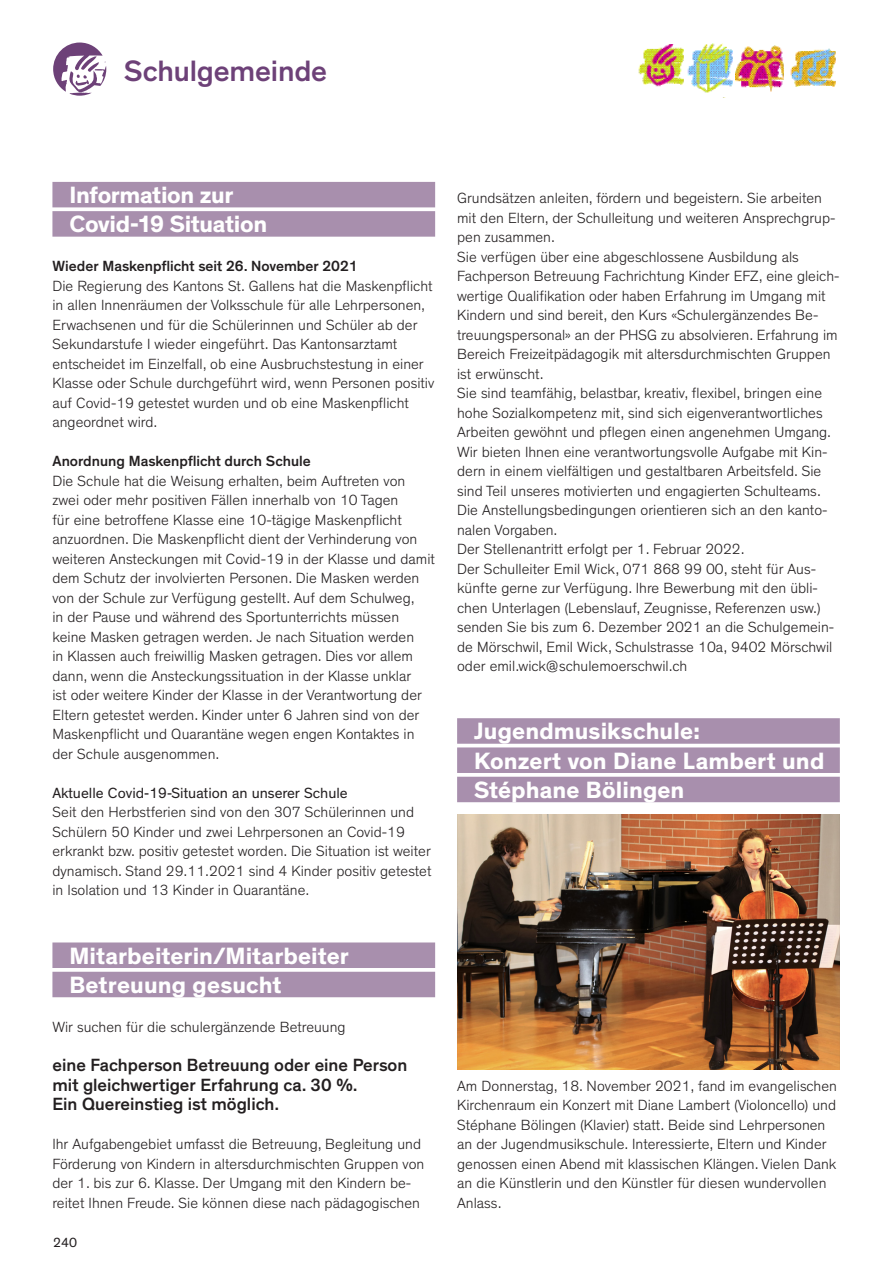
<style>
.page{position:relative;width:893px;height:1263px;background:#fff}
.page>*{position:absolute;margin:0;border:0;box-sizing:border-box;transform-origin:0 0}
.t1{font:500 30px "Theinhardt";letter-spacing:-.005em;color:#6d4178}
.Titel_mit_Balken___v{font:700 24px "Theinhardt";letter-spacing:.005em;color:#fff}
.Titel_mit_Balken___v-2{font:700 24px "Theinhardt";letter-spacing:-.015em;color:#fff}
._3___Grundtext{font:500 18px/19.5px "Theinhardt";color:#231f20}
._3___Grundtext-2{font:300 15px/19.5px "Theinhardt";color:#231f20}
._3___Grundtext-3{font:500 15px "Theinhardt";color:#231f20}
._3___Grundtext-4{font:15px "Theinhardt";color:#231f20}
.t2{font:13.5px "Theinhardt";color:#231f20}
</style>
<div class="page">
<img style="left:638px;top:44px;width:46px;height:43px">
<img style="left:790px;top:48px;width:45px;height:38px">
<img style="left:736px;top:45px;width:48px;height:47px">
<img style="left:687px;top:43px;width:46px;height:50px">
<div style="left:52px;top:182px;width:383px;height:25px;background:#a88fad"></div>
<div style="left:52px;top:211px;width:383px;height:26px;background:#a88fad"></div>
<div style="left:52px;top:942px;width:383px;height:26px;background:#a88fad"></div>
<div style="left:52px;top:972px;width:383px;height:25px;background:#a88fad"></div>
<div style="left:457px;top:718px;width:383px;height:26px;background:#a88fad"></div>
<div style="left:457px;top:747px;width:383px;height:26px;background:#a88fad"></div>
<div style="left:457px;top:777px;width:383px;height:25px;background:#a88fad"></div>
<img style="left:457px;top:815px;width:383px;height:255px">
<svg style="left:53px;top:43px;width:53px;height:53px"></svg>
<h1 class="t1" style="left:124px;top:53px;width:205px">Schulgemeinde</h1>
<p class="Titel_mit_Balken___v-2" style="left:69px;top:180px;width:166px">Information zur</p>
<p class="Titel_mit_Balken___v-2" style="left:69px;top:209px;width:199px">Covid-19 Situation</p>
<p class="_3___Grundtext-3" style="left:52px;top:257px;width:307px">Wieder Maskenpflicht seit 26. November 2021</p>
<p class="_3___Grundtext-2" style="left:52px;top:276px;width:383px">Die Regierung des Kantons St. Gallens hat die Maskenpflicht in allen Innenräumen der Volksschule für alle Lehrpersonen, Erwachsenen und für die Schülerinnen und Schüler ab der Sekundarstufe I wieder eingeführt. Das Kantonsarztamt entscheidet im Einzelfall, ob eine Ausbruchstestung in einer Klasse oder Schule durchgeführt wird, wenn Personen positiv auf Covid-19 getestet wurden und ob eine Maskenpflicht angeordnet wird.</p>
<p class="_3___Grundtext-3" style="left:52px;top:452px;width:260px">Anordnung Maskenpflicht durch Schule</p>
<p class="_3___Grundtext-2" style="left:52px;top:471px;width:384px">Die Schule hat die Weisung erhalten, beim Auftreten von zwei oder mehr positiven Fällen innerhalb von 10 Tagen<br>für eine betroffene Klasse eine 10-tägige Maskenpflicht anzuordnen. Die Maskenpflicht dient der Verhinderung von weiteren Ansteckungen mit Covid-19 in der Klasse und damit dem Schutz der involvierten Personen. Die Masken werden von der Schule zur Verfügung gestellt. Auf dem Schulweg,<br>in der Pause und während des Sportunterrichts müssen keine Masken getragen werden. Je nach Situation werden<br>in Klassen auch freiwillig Masken getragen. Dies vor allem dann, wenn die Ansteckungssituation in der Klasse unklar<br>ist oder weitere Kinder der Klasse in der Verantwortung der Eltern getestet werden. Kinder unter 6 Jahren sind von der Maskenpflicht und Quarantäne wegen engen Kontaktes in der Schule ausgenommen.</p>
<p class="_3___Grundtext-4" style="left:52px;top:784px;width:297px">Aktuelle Covid-19-Situation an unserer Schule</p>
<p class="_3___Grundtext-2" style="left:52px;top:803px;width:381px">Seit den Herbstferien sind von den 307 Schülerinnen und Schülern 50 Kinder und zwei Lehrpersonen an Covid-19 erkrankt bzw. positiv getestet worden. Die Situation ist weiter dynamisch. Stand 29.11.2021 sind 4 Kinder positiv getestet in Isolation und 13 Kinder in Quarantäne.</p>
<p class="Titel_mit_Balken___v" style="left:69px;top:941px;width:281px">Mitarbeiterin/Mitarbeiter</p>
<p class="Titel_mit_Balken___v" style="left:69px;top:970px;width:214px">Betreuung gesucht</p>
<p class="_3___Grundtext-2" style="left:52px;top:1017px;width:295px">Wir suchen für die schulergänzende Betreuung</p>
<p class="_3___Grundtext" style="left:52px;top:1055px;width:356px">eine Fachperson Betreuung oder eine Person mit gleichwertiger Erfahrung ca. 30 %.</p>
<p class="_3___Grundtext" style="left:52px;top:1094px;width:228px">Ein Quereinstieg ist möglich.</p>
<p class="_3___Grundtext-2" style="left:52px;top:1134px;width:373px">Ihr Aufgabengebiet umfasst die Betreuung, Begleitung und Förderung von Kindern in altersdurchmischten Gruppen von der 1. bis zur 6. Klasse. Der Umgang mit den Kindern be&shy;reitet Ihnen Freude. Sie können diese nach pädagogischen</p>
<p class="t2" style="left:53px;top:1234px;width:25px">240</p>
<p class="_3___Grundtext-2" style="left:457px;top:189px;width:380px">Grundsätzen anleiten, fördern und begeistern. Sie arbeiten mit den Eltern, der Schulleitung und weiteren Ansprechgrup&shy;pen zusammen.</p>
<p class="_3___Grundtext-2" style="left:457px;top:247px;width:384px">Sie verfügen über eine abgeschlossene Ausbildung als Fachperson Betreuung Fachrichtung Kinder EFZ, eine gleich&shy;wertige Qualifikation oder haben Erfahrung im Umgang mit Kindern und sind bereit, den Kurs «Schulergänzendes Be&shy;treuungspersonal» an der PHSG zu absolvieren. Erfahrung im Bereich Freizeitpädagogik mit altersdurchmischten Gruppen ist erwünscht.</p>
<p class="_3___Grundtext-2" style="left:457px;top:384px;width:376px">Sie sind teamfähig, belastbar, kreativ, flexibel, bringen eine hohe Sozialkompetenz mit, sind sich eigenverantwortliches<br>Arbeiten gewöhnt und pflegen einen angenehmen Umgang.</p>
<p class="_3___Grundtext-2" style="left:457px;top:442px;width:372px">Wir bieten Ihnen eine verantwortungsvolle Aufgabe mit Kin&shy;dern in einem vielfältigen und gestaltbaren Arbeitsfeld. Sie sind Teil unseres motivierten und engagierten Schulteams.<br>Die Anstellungsbedingungen orientieren sich an den kanto&shy;nalen Vorgaben.</p>
<p class="_3___Grundtext-2" style="left:457px;top:540px;width:289px">Der Stellenantritt erfolgt per 1. Februar 2022.</p>
<p class="_3___Grundtext-2" style="left:457px;top:559px;width:379px">Der Schulleiter Emil Wick, 071 868 99 00, steht für Aus&shy;künfte gerne zur Verfügung. Ihre Bewerbung mit den übli&shy;chen Unterlagen (Lebenslauf, Zeugnisse, Referenzen usw.) senden Sie bis zum 6. Dezember 2021 an die Schulgemein&shy;de Mörschwil, Emil Wick, Schulstrasse 10a, 9402 Mörschwil oder emil.wick@schulemoerschwil.ch</p>
<p class="Titel_mit_Balken___v" style="left:474px;top:716px;width:228px">Jugendmusikschule:</p>
<p class="Titel_mit_Balken___v" style="left:474px;top:746px;width:352px">Konzert von Diane Lambert und</p>
<p class="Titel_mit_Balken___v" style="left:474px;top:775px;width:212px">Stéphane Bölingen</p>
<p class="_3___Grundtext-2" style="left:457px;top:1076px;width:381px">Am Donnerstag, 18. November 2021, fand im evangelischen Kirchenraum ein Konzert mit Diane Lambert (Violoncello) und Stéphane Bölingen (Klavier) statt. Beide sind Lehrpersonen an der Jugendmusikschule. Interessierte, Eltern und Kinder genossen einen Abend mit klassischen Klängen. Vielen Dank an die Künstlerin und den Künstler für diesen wundervollen Anlass.</p>
</div>
